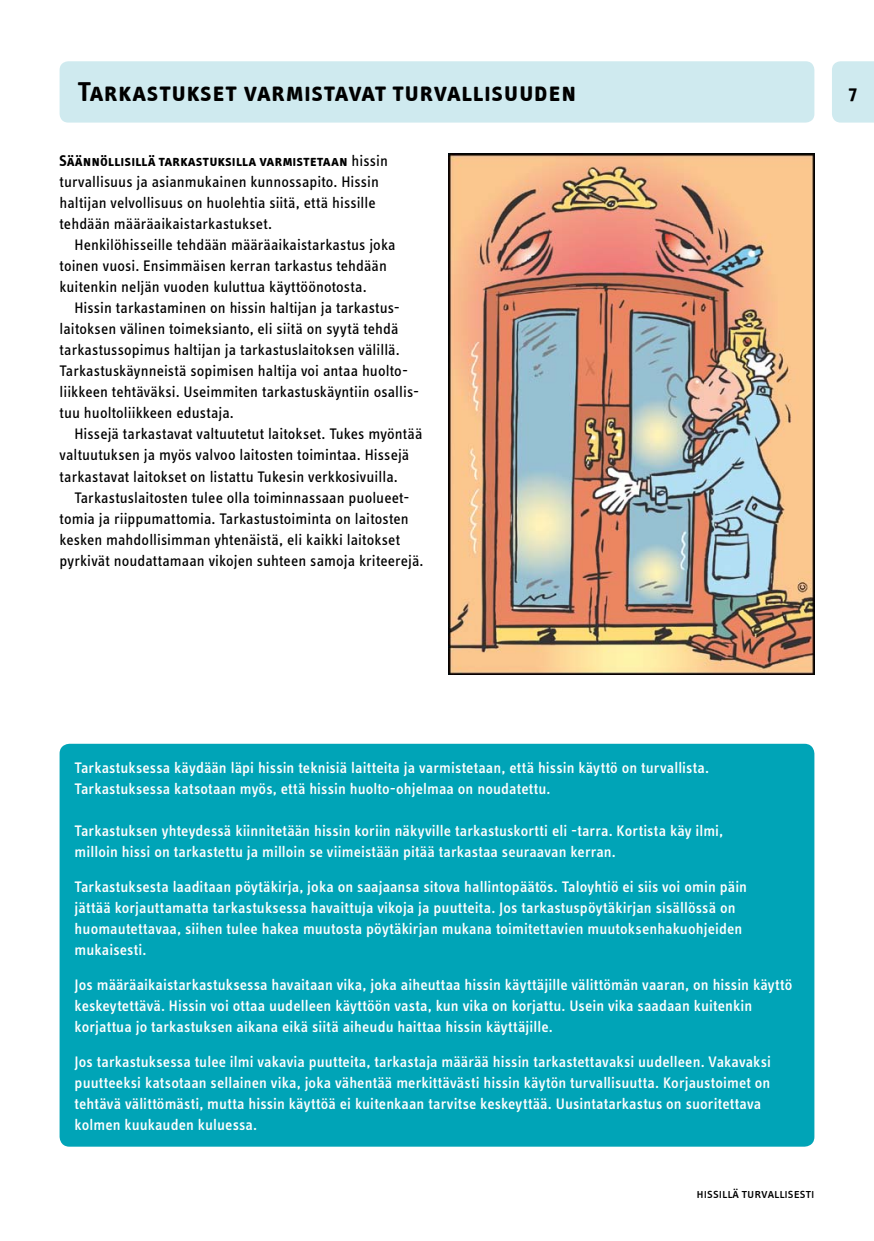
<style>
.page{position:relative;width:874px;height:1241px;background:#fff}
.page>*{position:absolute;margin:0;border:0;box-sizing:border-box;transform-origin:0 0}
.t1{font:28px "Info Text Bold Caps";letter-spacing:.02em;color:#000}
.t2{font:700 19.25px "Info Text OT";color:#000}
.t3{font:500 15.75px/21px "Info Text OT";letter-spacing:.01em;color:#fff}
.t4{font:15.75px/21px "Info Text OT";letter-spacing:.005em;color:#000}
.t5{font:15.75px "Info Text Bold Caps";letter-spacing:.015em;color:#000}
.t6{font:14px "Info Text Book Caps";color:#000}
.s1{font-family:"Info Text OT"}
</style>
<div class="page">
<div style="left:832px;top:61px;width:41px;height:61px;background:#cfeaef"></div>
<div style="left:60px;top:61px;width:754px;height:61px;background:#cfeaef;border-radius:9px"></div>
<div style="left:60px;top:743px;width:754px;height:403px;background:#00a4b7;border-radius:10px"></div>
<img style="left:448px;top:154px;width:366px;height:520px">
<h1 class="t1" style="left:78px;top:75px;width:499px">Tarkastukset varmistavat turvallisuuden</h1>
<p class="t2" style="left:848px;top:81px;width:10px">7</p>
<p class="t5" style="left:60px;top:152px;width:329px">Säännöllisillä tarkastuksilla varmistetaan <span class="s1">hissin</span></p>
<p class="t4" style="left:60px;top:171px;width:321px">turvallisuus ja asianmukainen kunnossapito. Hissin haltijan velvollisuus on huolehtia siitä, että hissille tehdään määräaikaistarkastukset.</p>
<p class="t4" style="left:60px;top:234px;width:337px;text-indent:15px">Henkilöhisseille tehdään määräaikaistarkastus joka toinen vuosi. Ensimmäisen kerran tarkastus tehdään kuitenkin neljän vuoden kuluttua käyttöönotosta.</p>
<p class="t4" style="left:60px;top:297px;width:361px;text-indent:15px">Hissin tarkastaminen on hissin haltijan ja tarkastus&shy;laitoksen välinen toimeksianto, eli siitä on syytä tehdä tarkastussopimus haltijan ja tarkastuslaitoksen välillä.<br>Tarkastuskäynneistä sopimisen haltija voi antaa huolto&shy;liikkeen tehtäväksi. Useimmiten tarkastuskäyntiin osallis&shy;tuu huoltoliikkeen edustaja.</p>
<p class="t4" style="left:60px;top:423px;width:364px;text-indent:15px">Hissejä tarkastavat valtuutetut laitokset. Tukes myöntää valtuutuksen ja myös valvoo laitosten toimintaa. Hissejä tarkastavat laitokset on listattu Tukesin verkkosivuilla.</p>
<p class="t4" style="left:60px;top:486px;width:365px;text-indent:15px">Tarkastuslaitosten tulee olla toiminnassaan puolueet&shy;tomia ja riippumattomia. Tarkastustoiminta on laitosten kesken mahdollisimman yhtenäistä, eli kaikki laitokset pyrkivät noudattamaan vikojen suhteen samoja kriteerejä.</p>
<p class="t3" style="left:75px;top:756px;width:635px">Tarkastuksessa käydään läpi hissin teknisiä laitteita ja varmistetaan, että hissin käyttö on turvallista.<br>Tarkastuksessa katsotaan myös, että hissin huolto-ohjelmaa on noudatettu.</p>
<p class="t3" style="left:75px;top:819px;width:650px">Tarkastuksen yhteydessä kiinnitetään hissin koriin näkyville tarkastuskortti eli -tarra. Kortista käy ilmi, milloin hissi on tarkastettu ja milloin se viimeistään pitää tarkastaa seuraavan kerran.</p>
<p class="t3" style="left:75px;top:875px;width:673px">Tarkastuksesta laaditaan pöytäkirja, joka on saajaansa sitova hallintopäätös. Taloyhtiö ei siis voi omin päin jättää korjauttamatta tarkastuksessa havaittuja vikoja ja puutteita. Jos tarkastuspöytäkirjan sisällössä on huomautettavaa, siihen tulee hakea muutosta pöytäkirjan mukana toimitettavien muutoksenhakuohjeiden mukaisesti.</p>
<p class="t3" style="left:75px;top:973px;width:719px">Jos määräaikaistarkastuksessa havaitaan vika, joka aiheuttaa hissin käyttäjille välittömän vaaran, on hissin käyttö keskeytettävä. Hissin voi ottaa uudelleen käyttöön vasta, kun vika on korjattu. Usein vika saadaan kuitenkin korjattua jo tarkastuksen aikana eikä siitä aiheudu haittaa hissin käyttäjille.</p>
<p class="t3" style="left:75px;top:1050px;width:697px">Jos tarkastuksessa tulee ilmi vakavia puutteita, tarkastaja määrää hissin tarkastettavaksi uudelleen. Vakavaksi puutteeksi katsotaan sellainen vika, joka vähentää merkittävästi hissin käytön turvallisuutta. Korjaustoimet on tehtävä välittömästi, mutta hissin käyttöä ei kuitenkaan tarvitse keskeyttää. Uusintatarkastus on suoritettava kolmen kuukauden kuluessa.</p>
<p class="t6" style="left:696px;top:1184px;width:119px">hissillä turvallisesti</p>
</div>
